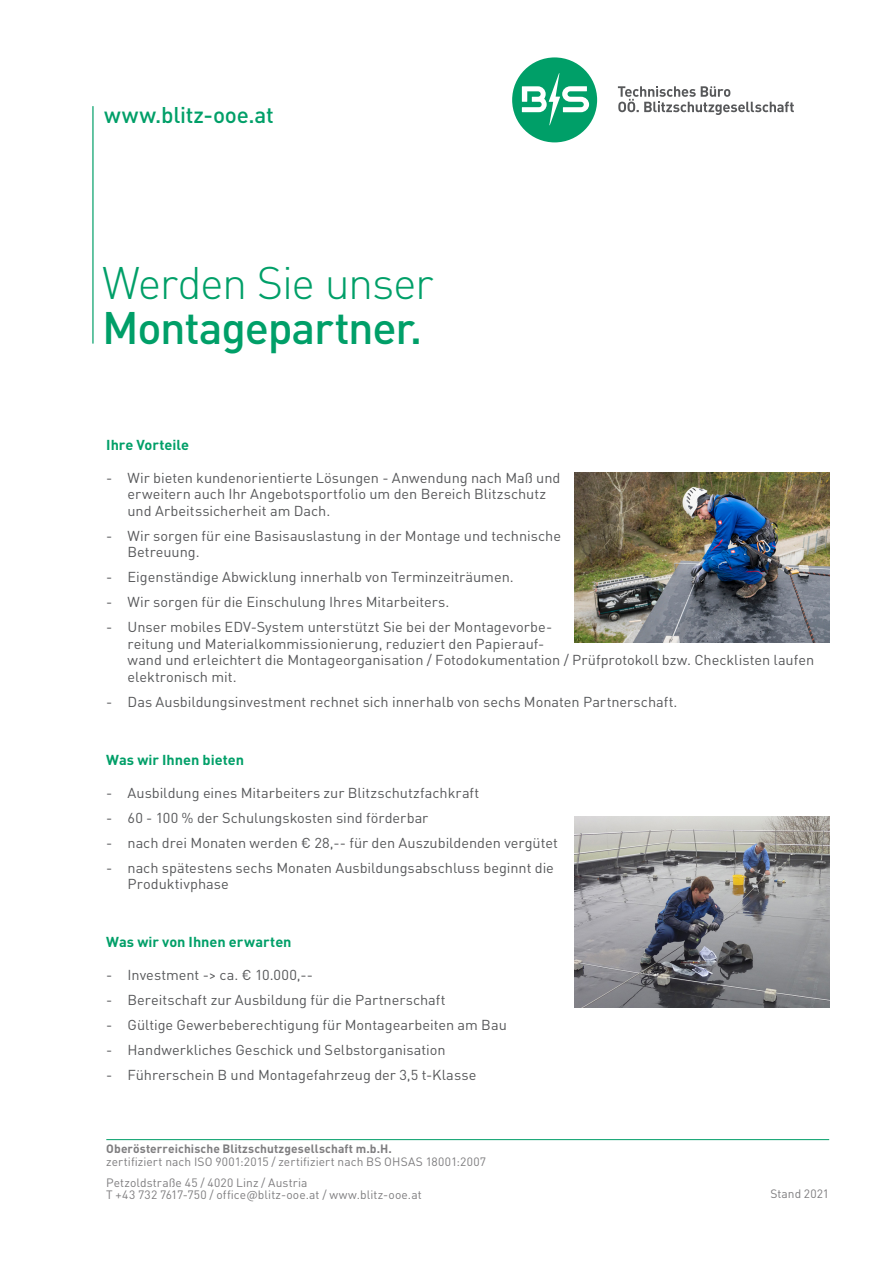
<style>
.page{position:relative;width:893px;height:1263px;background:#fff}
.page>*{position:absolute;margin:0;border:0;box-sizing:border-box;transform-origin:0 0}
.t1{font:500 45px "DIN Pro";letter-spacing:-.03em;color:#009f68}
.t2{font:300 45px "DIN Pro";letter-spacing:-.035em;color:#009f68}
.t3{font:500 22.5px "DIN Pro";letter-spacing:-.01em;color:#009f68}
.t4{font:14.25px/16.5px "DIN Pro";color:#57585a}
.BVS_Zwischentitel{font:700 14.25px "DIN Pro";color:#009f68}
.t5{font:12px/21.1px "DIN Pro";letter-spacing:.01em;color:#7e7d7f}
.t6{font:700 12px "DIN Pro";letter-spacing:.01em;color:#7e7d7f}
</style>
<div class="page">
<hr style="left:106px;top:1139px;width:723px;height:1px;background:#009f68">
<svg style="left:618px;top:86px;width:176px;height:29px"></svg>
<div style="left:512px;top:57px;width:85px;height:85px;background:#009f68;border-radius:50%"></div>
<svg style="left:522px;top:73px;width:67px;height:52px"></svg>
<hr style="left:92px;top:106px;width:2px;height:238px;background:#009f68">
<img style="left:574px;top:472px;width:255px;height:170px">
<img style="left:574px;top:816px;width:255px;height:191px">
<p class="t3" style="left:104px;top:100px;width:171px">www.blitz-ooe.at</p>
<p class="t2" style="left:102px;top:252px;width:333px">Werden Sie unser</p>
<p class="t1" style="left:102px;top:297px;width:322px">Montagepartner.</p>
<p class="BVS_Zwischentitel" style="left:106px;top:435px;width:84px">Ihre Vorteile</p>
<p class="t4" style="left:128px;top:469px;width:434px;text-indent:-21px">- Wir bieten kundenorientierte Lösungen - Anwendung nach Maß und erweitern auch Ihr Angebotsportfolio um den Bereich Blitzschutz und Arbeitssicherheit am Dach.</p>
<p class="t4" style="left:128px;top:527px;width:435px;text-indent:-21px">- Wir sorgen für eine Basisauslastung in der Montage und technische<br>Betreuung.</p>
<p class="t4" style="left:106px;top:568px;width:409px">- Eigenständige Abwicklung innerhalb von Terminzeiträumen.</p>
<p class="t4" style="left:106px;top:593px;width:345px">- Wir sorgen für die Einschulung Ihres Mitarbeiters.</p>
<p class="t4" style="left:128px;top:618px;width:688px;text-indent:-21px">- Unser mobiles EDV-System unterstützt Sie bei der Montagevorbe-<br>reitung und Materialkommissionierung, reduziert den Papierauf-<br>wand und erleichtert die Montageorganisation / Fotodokumentation / Prüfprotokoll bzw. Checklisten laufen elektronisch mit.</p>
<p class="t4" style="left:106px;top:693px;width:573px">- Das Ausbildungsinvestment rechnet sich innerhalb von sechs Monaten Partnerschaft.</p>
<p class="BVS_Zwischentitel" style="left:106px;top:750px;width:139px">Was wir Ihnen bieten</p>
<p class="t4" style="left:106px;top:784px;width:375px">- Ausbildung eines Mitarbeiters zur Blitzschutzfachkraft</p>
<p class="t4" style="left:106px;top:809px;width:324px">- 60 - 100 % der Schulungskosten sind förderbar</p>
<p class="t4" style="left:106px;top:834px;width:453px">- nach drei Monaten werden € 28,-- für den Auszubildenden vergütet</p>
<p class="t4" style="left:128px;top:859px;width:428px;text-indent:-21px">- nach spätestens sechs Monaten Ausbildungsabschluss beginnt die<br>Produktivphase</p>
<p class="BVS_Zwischentitel" style="left:106px;top:932px;width:187px">Was wir von Ihnen erwarten</p>
<p class="t4" style="left:106px;top:966px;width:208px">- Investment -&gt; ca. € 10.000,--</p>
<p class="t4" style="left:106px;top:991px;width:341px">- Bereitschaft zur Ausbildung für die Partnerschaft</p>
<p class="t4" style="left:106px;top:1016px;width:402px">- Gültige Gewerbeberechtigung für Montagearbeiten am Bau</p>
<p class="t4" style="left:106px;top:1041px;width:341px">- Handwerkliches Geschick und Selbstorganisation</p>
<p class="t4" style="left:106px;top:1066px;width:372px">- Führerschein B und Montagefahrzeug der 3,5 t-Klasse</p>
<p class="t6" style="left:106px;top:1140px;width:287px">Oberösterreichische Blitzschutzgesellschaft m.b.H.</p>
<p class="t5" style="left:106px;top:1150px;width:381px">zertifiziert nach ISO 9001:2015 / zertifiziert nach BS OHSAS 18001:2007<br>Petzoldstraße 45 / 4020 Linz / Austria</p>
<p class="t5" style="left:106px;top:1184px;width:317px">T +43 732 7617-750 / office@blitz-ooe.at / www.blitz-ooe.at</p>
<p class="t5" style="left:770px;top:1183px;width:60px">Stand 2021</p>
</div>
